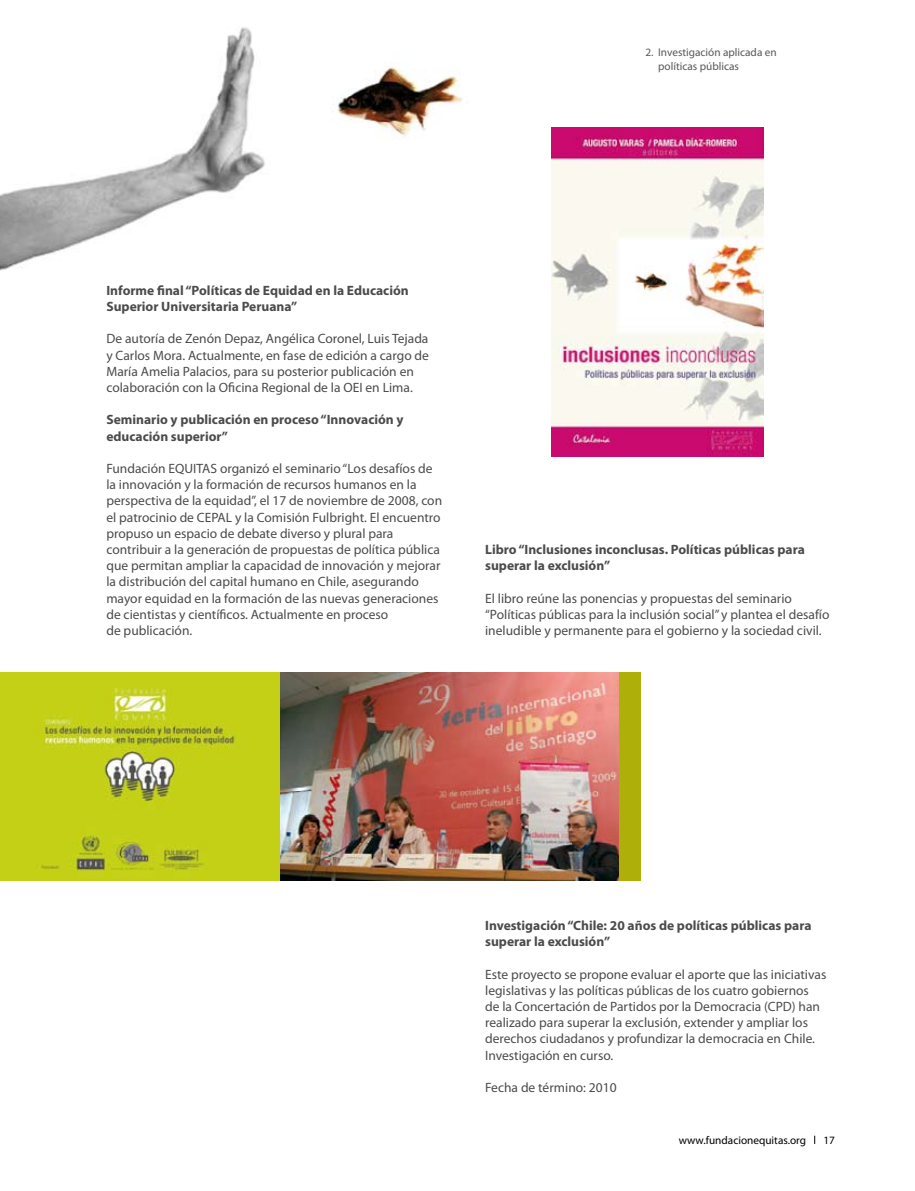
<style>
.page{position:relative;width:915px;height:1191px;background:#fff}
.page>*{position:absolute;margin:0;border:0;box-sizing:border-box;transform-origin:0 0}
.t1{font:13.5px/16.2px "Myriad Pro";color:#4b4b4d}
.t2{font:700 13.5px/16.2px "Myriad Pro";color:#4b4b4d}
.t3{font:11.25px/13.5px "Myriad Pro";color:#58585a}
.t4{font:11.25px "Myriad Pro";color:#000}
</style>
<div class="page">
<img style="left:0;top:27px;width:462px;height:244px">
<img style="left:551px;top:128px;width:211px;height:328px">
<img style="left:0;top:673px;width:618px;height:208px">
<div style="left:618px;top:673px;width:22px;height:208px;background:#afaf09"></div>
<p class="t3" style="left:658px;top:46px;width:120px;text-indent:-13px">2. Investigación aplicada en políticas públicas</p>
<p class="t2" style="left:106px;top:281px;width:304px">Informe final “Políticas de Equidad en la Educación<br>Superior Universitaria Peruana”</p>
<p class="t1" style="left:106px;top:330px;width:324px">De autoría de Zenón Depaz, Angélica Coronel, Luis Tejada y Carlos Mora. Actualmente, en fase de edición a cargo de María Amelia Palacios, para su posterior publicación en colaboración con la Oficina Regional de la OEI en Lima.</p>
<p class="t2" style="left:106px;top:411px;width:298px">Seminario y publicación en proceso “Innovación y educación superior”</p>
<p class="t1" style="left:106px;top:460px;width:337px">Fundación EQUITAS organizó el seminario “Los desafíos de la innovación y la formación de recursos humanos en la perspectiva de la equidad”, el 17 de noviembre de 2008, con el patrocinio de CEPAL y la Comisión Fulbright. El encuentro propuso un espacio de debate diverso y plural para contribuir a la generación de propuestas de política pública que permitan ampliar la capacidad de innovación y mejorar la distribución del capital humano en Chile, asegurando mayor equidad en la formación de las nuevas generaciones de cientistas y científicos. Actualmente en proceso<br>de publicación.</p>
<p class="t2" style="left:485px;top:541px;width:321px">Libro “Inclusiones inconclusas. Políticas públicas para superar la exclusión”</p>
<p class="t1" style="left:485px;top:590px;width:346px">El libro reúne las ponencias y propuestas del seminario “Políticas públicas para la inclusión social” y plantea el desafío ineludible y permanente para el gobierno y la sociedad civil.</p>
<p class="t2" style="left:485px;top:917px;width:328px">Investigación “Chile: 20 años de políticas públicas para superar la exclusión”</p>
<p class="t1" style="left:485px;top:965px;width:342px">Este proyecto se propone evaluar el aporte que las iniciativas legislativas y las políticas públicas de los cuatro gobiernos de la Concertación de Partidos por la Democracia (CPD) han realizado para superar la exclusión, extender y ampliar los derechos ciudadanos y profundizar la democracia en Chile.<br>Investigación en curso.</p>
<p class="t1" style="left:485px;top:1079px;width:133px">Fecha de término: 2010</p>
<p class="t4" style="left:678px;top:1133px;width:129px">www.fundacionequitas.org</p>
<p class="t4" style="left:823px;top:1133px;width:13px">17</p>
</div>
